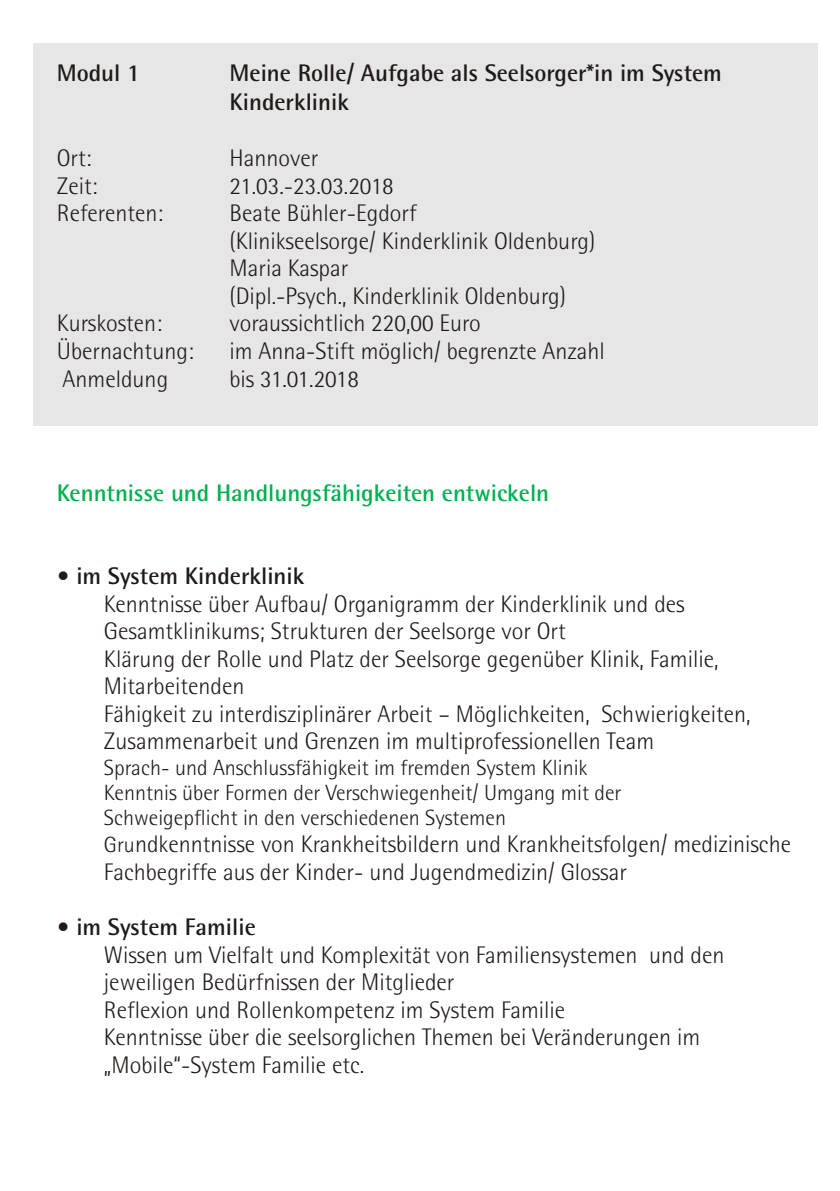
<style>
.page{position:relative;width:840px;height:1191px;background:#fff}
.page>*{position:absolute;margin:0;border:0;box-sizing:border-box;transform-origin:0 0}
.t1{font:300 24px/27.6px "Rotis Semi Sans Std";color:#1f1a17}
.t2{font:700 24px/28.8px "Rotis Semi Sans Std";color:#1f1a17}
.t3{font:700 24px "Rotis Semi Sans Std";color:#00b04f}
.t4{font:300 22px/25.2px "Rotis Semi Sans Std";color:#1f1a17}
.s1{font-size:22px}
</style>
<div class="page">
<div style="left:33px;top:43px;width:784px;height:382px;background:#e6e6e6"></div>
<p class="t2" style="left:57px;top:62px;width:85px">Modul 1</p>
<p class="t2" style="left:229px;top:62px;width:493px">Meine Rolle/ Aufgabe als Seelsorger*in im System<br>Kinderklinik</p>
<p class="t1" style="left:57px;top:148px;width:36px">Ort:</p>
<p class="t1" style="left:229px;top:148px;width:90px">Hannover</p>
<p class="t1" style="left:57px;top:175px;width:42px">Zeit:</p>
<p class="t1" style="left:229px;top:175px;width:166px">21.03.-23.03.2018</p>
<p class="t1" style="left:57px;top:203px;width:108px">Referenten:</p>
<p class="t1" style="left:229px;top:203px;width:367px">Beate Bühler-Egdorf<br>(Klinikseelsorge/ Kinderklinik Oldenburg)<br>Maria Kaspar<br>(Dipl.-Psych., Kinderklinik Oldenburg)</p>
<p class="t1" style="left:57px;top:313px;width:107px">Kurskosten:</p>
<p class="t1" style="left:229px;top:313px;width:253px">voraussichtlich 220,00 Euro</p>
<p class="t1" style="left:57px;top:340px;width:138px">Übernachtung:</p>
<p class="t1" style="left:229px;top:340px;width:376px">im Anna-Stift möglich/ begrenzte Anzahl</p>
<p class="t1" style="left:62px;top:368px;width:107px">Anmeldung</p>
<p class="t1" style="left:229px;top:368px;width:131px">bis 31.01.2018</p>
<p class="t3" style="left:57px;top:484px;width:493px">Kenntnisse und Handlungsfähigkeiten entwickeln</p>
<p class="t2" style="left:57px;top:565px;width:249px">• im System Kinderklinik</p>
<p class="t1" style="left:104px;top:593px;width:647px">Kenntnisse über Aufbau/ Organigramm der Kinderklinik und des Gesamtklinikums; Strukturen der Seelsorge vor Ort<br>Klärung der Rolle und Platz der Seelsorge gegenüber Klinik, Familie, Mitarbeitenden<br>Fähigkeit zu interdisziplinärer Arbeit – Möglichkeiten, Schwierigkeiten, Zusammenarbeit und Grenzen im multiprofessionellen Team</p>
<p class="t4" style="left:104px;top:758px;width:518px">Sprach- und Anschlussfähigkeit im fremden System Klinik<br>Kenntnis über Formen der Verschwiegenheit/ Umgang mit der<br>Schweigepflicht in den verschiedenen Systemen</p>
<p class="t1" style="left:104px;top:834px;width:688px"><span class="s1">Gru</span>ndkenntnisse von Krankheitsbildern und Krankheitsfolgen/ medizinische<br>Fachbegriffe aus der Kinder- und Jugendmedizin/ Glossar</p>
<p class="t2" style="left:57px;top:916px;width:200px">• im System Familie</p>
<p class="t1" style="left:104px;top:944px;width:621px">Wissen um Vielfalt und Komplexität von Familiensystemen und den jeweiligen Bedürfnissen der Mitglieder<br>Reflexion und Rollenkompetenz im System Familie<br>Kenntnisse über die seelsorglichen Themen bei Veränderungen im „Mobile“-System Familie etc.</p>
</div>
